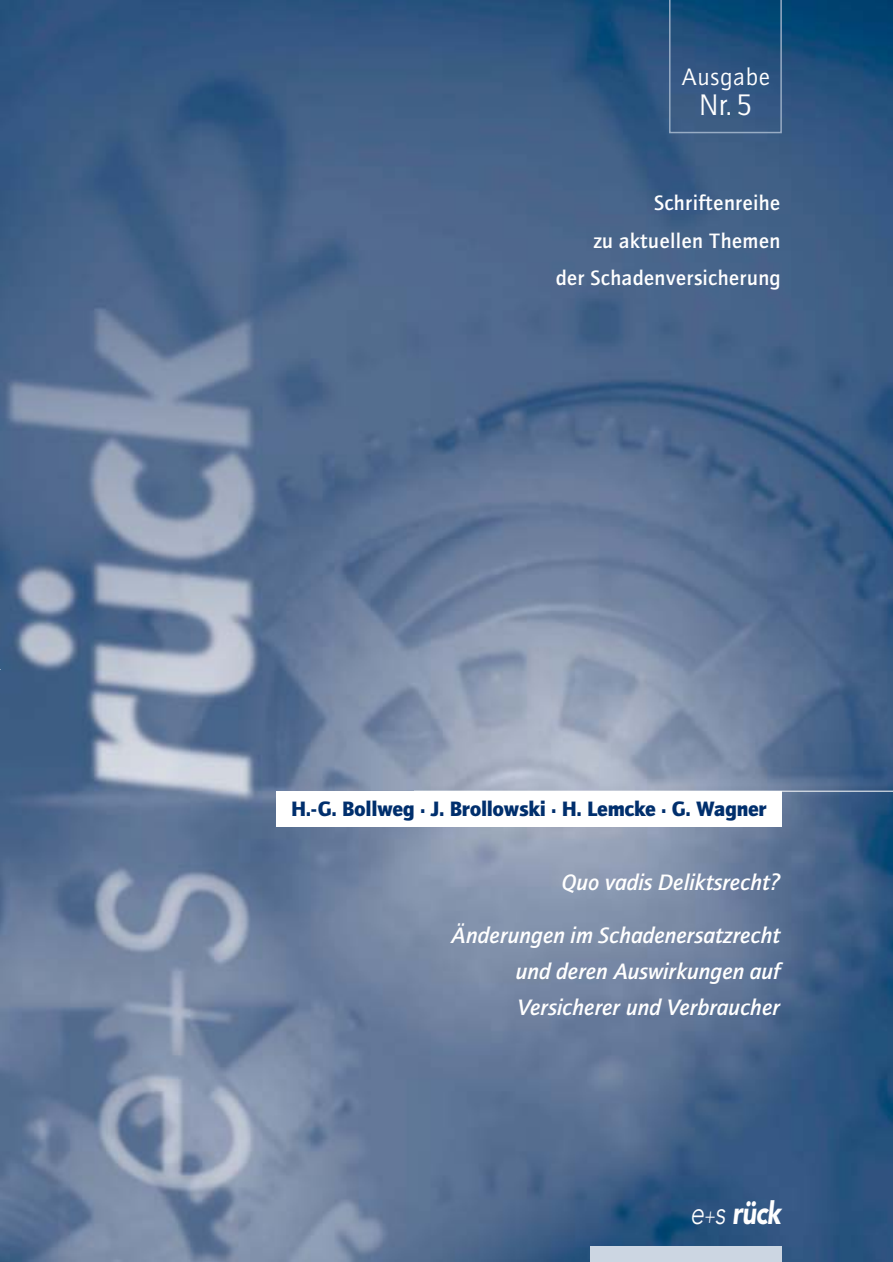
<style>
.page{position:relative;width:893px;height:1262px;background:#fff}
.page>*{position:absolute;margin:0;border:0;box-sizing:border-box;transform-origin:0 0}
.t1{font:italic 900 31.5px "Avenir";color:#fff;scale:.8 1}
.t2{font:30px "AT Quay Sans";color:#fff}
.t3{font:24px "AT Quay Sans";letter-spacing:.03em;color:#fff}
.t4{font:italic 500 22.5px/36px "AT Quay Sans";color:#fff;text-align:justify}
.t5{font:500 21px/37.5px "AT Quay Sans";letter-spacing:.01em;color:#fff;text-align:right}
.t6{font:900 21px "AT Quay Sans";letter-spacing:-.02em;color:#002f6d}
.s1{font-weight:300}
.s2{font-weight:300;font-size:22.35px}
</style>
<div class="page">
<img style="left:0;top:0;width:892px;height:1261px">
<svg style="left:669px;top:0;width:112px;height:133px"></svg>
<div style="left:590px;top:1246px;width:192px;height:15px;background:#ccd6e2"></div>
<hr style="left:414px;top:790px;width:478px;height:1px;background:#fff">
<div style="left:277px;top:791px;width:505px;height:35px;background:#fff"></div>
<p class="t3" style="left:681px;top:68px;width:90px">Ausgabe</p>
<h2 class="t2" style="left:699px;top:94px;width:55px">Nr. 5</h2>
<p class="t5" style="left:555px;top:186px;width:226px">Schriftenreihe<br>zu aktuellen Themen<br>der Schadenversicherung</p>
<p class="t6" style="left:291px;top:801px;width:477px">H.-G. Bollweg . J. Brollowski . H. Lemcke . G. Wagner</p>
<p class="t4" style="left:561px;top:867px;width:220px">Quo vadis Deliktsrecht?</p>
<p class="t4" style="left:515px;top:920px;width:266px;text-indent:-64px">Änderungen im Schadenersatzrecht und deren Auswirkungen auf Versicherer und Verbraucher</p>
<h1 class="t1" style="left:690px;top:1200px;width:115px"><span class="s1">e</span><span class="s2">+</span><span class="s1">s</span> rück</h1>
</div>
